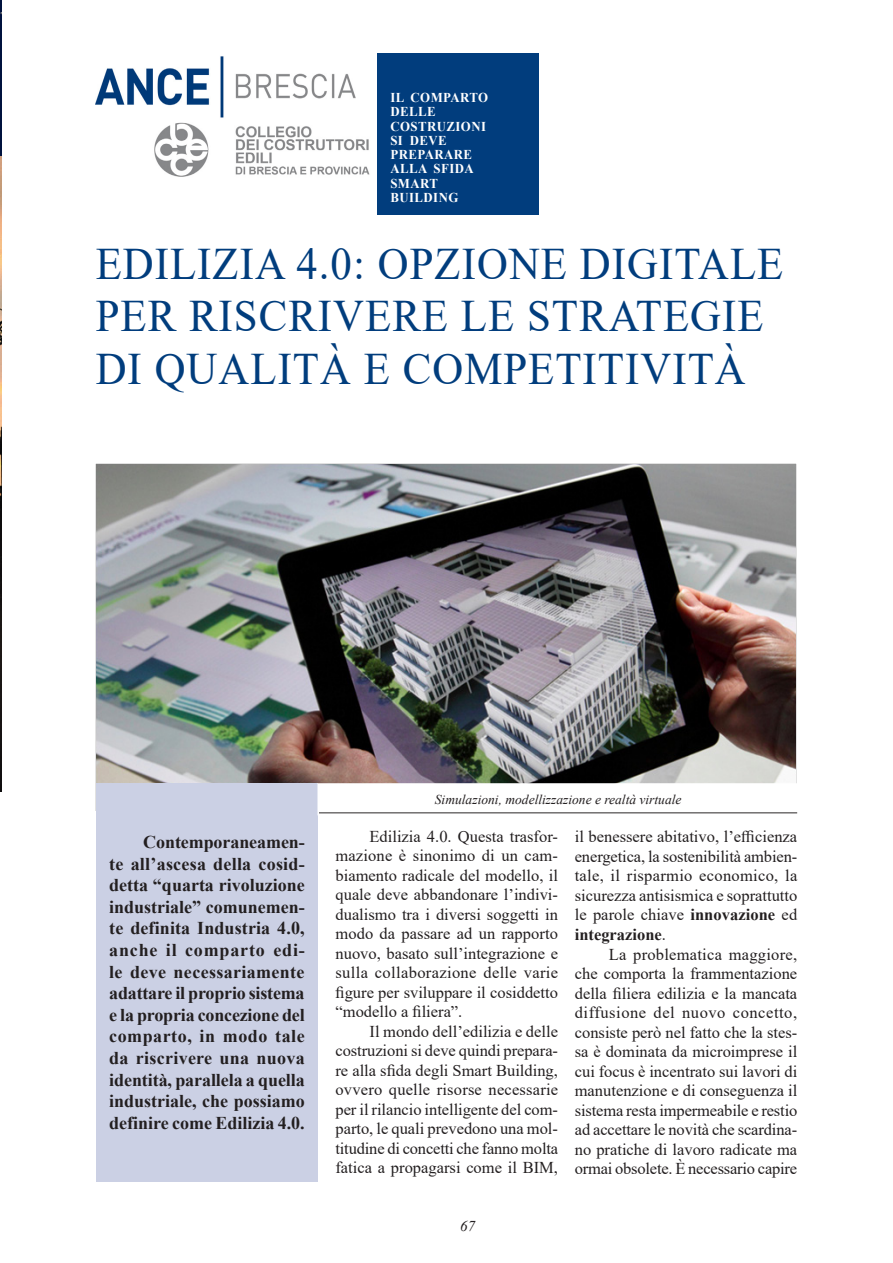
<style>
.page{position:relative;width:893px;height:1263px;background:#fff}
.page>*{position:absolute;margin:0;border:0;box-sizing:border-box;transform-origin:0 0}
.Titolo_articoli_New{font:45px "Times New Roman";letter-spacing:.025em;color:#013d7d;scale:.95 1}
.RiquadroTestiGrigio{font:700 18px/21.6px "Times New Roman";color:#231f20;text-align:justify}
.Testo{font:16.5px/19.5px "Times New Roman";color:#231f20;text-align:justify}
.Corpo_testo{font:italic 15px "Times New Roman";color:#231f20}
.DidascaliaNero{font:700 13.5px/14.2px "Times New Roman";letter-spacing:.035em;color:#fff;scale:.95 1}
.DidaFoto{font:italic 13.5px "Times New Roman";color:#231f20}
.s1{font-weight:700}
</style>
<div class="page">
<img style="left:96px;top:56px;width:274px;height:121px">
<div style="left:377px;top:53px;width:162px;height:162px;background:#013d7d"></div>
<img style="left:96px;top:464px;width:700px;height:319px">
<div style="left:96px;top:783px;width:221px;height:398px;background:#cbd0e4"></div>
<hr style="left:0;top:1px;width:2px;height:193px;background:#00123e">
<img style="left:0;top:157px;width:2px;height:634px">
<svg style="left:431px;top:774px;width:254px;height:9px;background:#535553"></svg>
<div style="left:317px;top:783px;width:482px;height:32px;border:2px solid #fff"></div>
<p class="DidascaliaNero" style="left:390px;top:90px;width:105px">IL COMPARTO</p>
<p class="DidascaliaNero" style="left:390px;top:104px;width:102px">DELLE<br>COSTRUZIONI</p>
<p class="DidascaliaNero" style="left:390px;top:133px;width:61px">SI DEVE</p>
<p class="DidascaliaNero" style="left:390px;top:147px;width:88px">PREPARARE</p>
<p class="DidascaliaNero" style="left:390px;top:161px;width:89px">ALLA SFIDA</p>
<p class="DidascaliaNero" style="left:390px;top:176px;width:52px">SMART</p>
<p class="DidascaliaNero" style="left:390px;top:190px;width:73px">BUILDING</p>
<p class="Titolo_articoli_New" style="left:96px;top:232px;width:725px">EDILIZIA 4.0: OPZIONE DIGITALE</p>
<p class="Titolo_articoli_New" style="left:96px;top:285px;width:705px">PER RISCRIVERE LE STRATEGIE</p>
<p class="Titolo_articoli_New" style="left:96px;top:337px;width:686px">DI QUALITÀ E COMPETITIVITÀ</p>
<p class="DidaFoto" style="left:435px;top:790px;width:248px">Simulazioni, modellizzazione e realtà virtuale</p>
<p class="RiquadroTestiGrigio" style="left:109px;top:831px;width:197px;text-indent:34px">Contemporaneamen&shy;te all’ascesa della cosid&shy;detta “quarta rivoluzione industriale” comunemen&shy;te definita Industria 4.0, anche il comparto edi&shy;le deve necessariamente adattare il proprio sistema e la propria concezione del comparto, in modo tale da riscrivere una nuova identità, parallela a quella industriale, che possiamo definire come Edilizia 4.0.</p>
<p class="Testo" style="left:335px;top:826px;width:224px;text-indent:34px">Edilizia 4.0. Questa trasfor&shy;mazione è sinonimo di un cam&shy;biamento radicale del modello, il quale deve abbandonare l’indivi&shy;dualismo tra i diversi soggetti in modo da passare ad un rapporto nuovo, basato sull’integrazione e sulla collaborazione delle varie figure per sviluppare il cosiddetto “modello a filiera”.</p>
<p class="Testo" style="left:335px;top:1021px;width:224px;text-indent:34px">Il mondo dell’edilizia e delle costruzioni si deve quindi prepara&shy;re alla sfida degli Smart Building, ovvero quelle risorse necessarie per il rilancio intelligente del com&shy;parto, le quali prevedono una mol&shy;titudine di concetti che fanno molta fatica a propagarsi come il BIM,</p>
<p class="Testo" style="left:575px;top:827px;width:224px">il benessere abitativo, l’efficienza energetica, la sostenibilità ambien&shy;tale, il risparmio economico, la sicurezza antisismica e soprattutto le parole chiave <span class="s1">innovazione</span> ed <span class="s1">integrazione</span>.</p>
<p class="Testo" style="left:575px;top:944px;width:224px;text-indent:34px">La problematica maggiore, che comporta la frammentazione della filiera edilizia e la mancata diffusione del nuovo concetto, consiste però nel fatto che la stes&shy;sa è dominata da microimprese il cui focus è incentrato sui lavori di manutenzione e di conseguenza il sistema resta impermeabile e restio ad accettare le novità che scardina&shy;no pratiche di lavoro radicate ma ormai obsolete. È necessario capire</p>
<p class="Corpo_testo" style="left:460px;top:1215px;width:16px">67</p>
</div>
